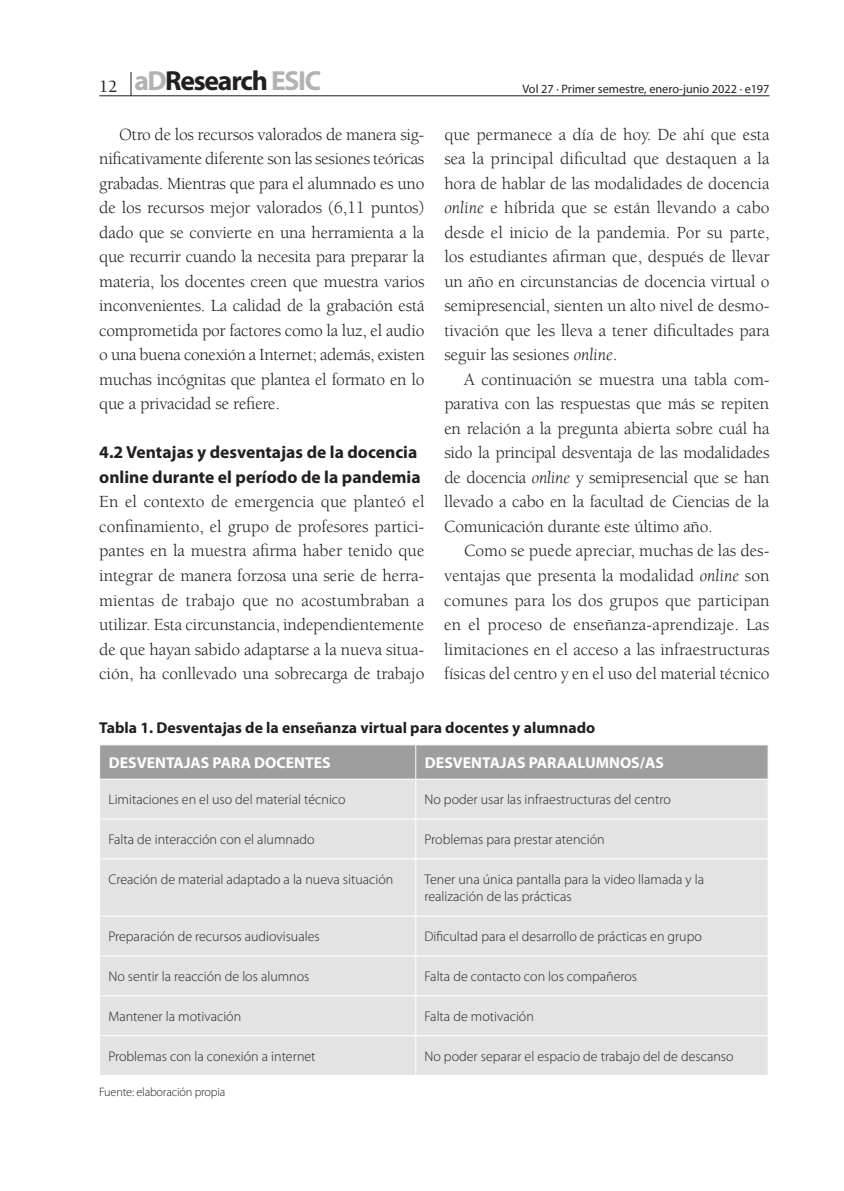
<style>
.page{position:relative;width:844px;height:1191px;background:#fff}
.page>*{position:absolute;margin:0;border:0;box-sizing:border-box;transform-origin:0 0}
.t1{font:700 27.65px "Myriad Pro";letter-spacing:-.045em;color:#231f20}
.TX{font:17.5px/24.5px "Berkeley Std";letter-spacing:-.015em;color:#231f20;text-align:justify}
.TX1{font:17.5px/24.5px "Berkeley Std";letter-spacing:-.005em;color:#231f20;text-align:justify}
.t2{font:700 17.5px/24.5px "Myriad Pro";color:#231f20}
.Table_Title{font:700 15.75px "Myriad Pro";color:#231f20}
.Table_Column_Head{font:700 15.75px "Myriad Pro";color:#fff}
.Table_Body{font:300 14px/17.5px "Myriad Pro";color:#231f20}
.t3{font:12.25px "Myriad Pro";color:#231f20}
.Table_Source{font:300 12.25px "Myriad Pro";letter-spacing:-.015em;color:#231f20}
.s1{font-family:"Berkeley Std";font-weight:500;font-size:17.5px}
.s2{color:#b2b2b4}
.s3{font-style:italic}
</style>
<div class="page">
<svg style="left:131px;top:72px;width:1px;height:23px"></svg>
<hr style="left:99px;top:95px;width:670px;height:1px;background:#1d1e1f">
<div style="left:100px;top:745px;width:667px;height:34px;background:#9e9e9e"></div>
<div style="left:100px;top:780px;width:667px;height:295px;background:#e3e3e3"></div>
<hr style="left:415px;top:745px;width:1px;height:34px;background:#fff">
<hr style="left:415px;top:779px;width:1px;height:39px;background:#fff">
<hr style="left:99px;top:818px;width:316px;height:1px;background:#fff">
<hr style="left:415px;top:818px;width:353px;height:1px;background:#fff">
<hr style="left:415px;top:819px;width:1px;height:39px;background:#fff">
<hr style="left:99px;top:858px;width:316px;height:1px;background:#fff">
<hr style="left:415px;top:858px;width:353px;height:1px;background:#fff">
<hr style="left:415px;top:859px;width:1px;height:56px;background:#fff">
<hr style="left:99px;top:915px;width:316px;height:1px;background:#fff">
<hr style="left:415px;top:915px;width:353px;height:1px;background:#fff">
<hr style="left:415px;top:916px;width:1px;height:39px;background:#fff">
<hr style="left:99px;top:955px;width:316px;height:1px;background:#fff">
<hr style="left:415px;top:955px;width:353px;height:1px;background:#fff">
<hr style="left:415px;top:956px;width:1px;height:39px;background:#fff">
<hr style="left:99px;top:995px;width:316px;height:1px;background:#fff">
<hr style="left:415px;top:995px;width:353px;height:1px;background:#fff">
<hr style="left:415px;top:996px;width:1px;height:39px;background:#fff">
<hr style="left:99px;top:1035px;width:316px;height:1px;background:#fff">
<hr style="left:415px;top:1035px;width:353px;height:1px;background:#fff">
<hr style="left:415px;top:1036px;width:1px;height:39px;background:#fff">
<h1 class="t1" style="left:99px;top:63px;width:223px"><span class="s1">12</span> <span class="s2">aD</span>Research <span class="s2">ESIC</span></h1>
<p class="TX" style="left:99px;top:122px;width:327px;text-indent:20px">Otro de los recursos valorados de manera sig&shy;nificativamente diferente son las sesiones teóricas grabadas. Mientras que para el alumnado es uno de los recursos mejor valorados (6,11 puntos) dado que se convierte en una herramienta a la que recurrir cuando la necesita para preparar la materia, los docentes creen que muestra varios inconvenientes. La calidad de la grabación está comprometida por factores como la luz, el audio o una buena conexión a Internet; además, existen muchas incógnitas que plantea el formato en lo que a privacidad se refiere.</p>
<h2 class="t2" style="left:99px;top:440px;width:323px">4.2 Ventajas y desventajas de la docencia online durante el período de la pandemia</h2>
<p class="TX1" style="left:99px;top:490px;width:327px">En el contexto de emergencia que planteó el confinamiento, el grupo de profesores partici&shy;pantes en la muestra afirma haber tenido que integrar de manera forzosa una serie de herra&shy;mientas de trabajo que no acostumbraban a utilizar. Esta circunstancia, independientemente de que hayan sabido adaptarse a la nueva situa&shy;ción, ha conllevado una sobrecarga de trabajo</p>
<p class="t3" style="left:522px;top:81px;width:248px">Vol 27 · Primer semestre, enero-junio 2022 · e197</p>
<p class="TX1" style="left:444px;top:122px;width:327px">que permanece a día de hoy. De ahí que esta sea la principal dificultad que destaquen a la hora de hablar de las modalidades de docencia <span class="s3">online</span> e híbrida que se están llevando a cabo desde el inicio de la pandemia. Por su parte, los estudiantes afirman que, después de llevar un año en circunstancias de docencia virtual o semipresencial, sienten un alto nivel de desmo&shy;tivación que les lleva a tener dificultades para seguir las sesiones <span class="s3">online</span>.</p>
<p class="TX" style="left:444px;top:367px;width:327px;text-indent:20px">A continuación se muestra una tabla com&shy;parativa con las respuestas que más se repiten en relación a la pregunta abierta sobre cuál ha sido la principal desventaja de las modalidades de docencia <span class="s3">online</span> y semipresencial que se han llevado a cabo en la facultad de Ciencias de la Comunicación durante este último año.</p>
<p class="TX" style="left:444px;top:539px;width:327px;text-indent:20px">Como se puede apreciar, muchas de las des&shy;ventajas que presenta la modalidad <span class="s3">online</span> son comunes para los dos grupos que participan en el proceso de enseñanza-aprendizaje. Las limitaciones en el acceso a las infraestructuras físicas del centro y en el uso del material técnico</p>
<p class="Table_Title" style="left:99px;top:717px;width:497px">Tabla 1. Desventajas de la enseñanza virtual para docentes y alumnado</p>
<p class="Table_Column_Head" style="left:109px;top:752px;width:223px">DESVENTAJAS PARA DOCENTES</p>
<p class="Table_Column_Head" style="left:425px;top:752px;width:240px">DESVENTAJAS PARAALUMNOS/AS</p>
<p class="Table_Body" style="left:108px;top:790px;width:239px">Limitaciones en el uso del material técnico</p>
<p class="Table_Body" style="left:424px;top:790px;width:248px">No poder usar las infraestructuras del centro</p>
<p class="Table_Body" style="left:108px;top:830px;width:207px">Falta de interacción con el alumnado</p>
<p class="Table_Body" style="left:424px;top:830px;width:181px">Problemas para prestar atención</p>
<p class="Table_Body" style="left:108px;top:870px;width:286px">Creación de material adaptado a la nueva situación</p>
<p class="Table_Body" style="left:424px;top:870px;width:281px">Tener una única pantalla para la video llamada y la realización de las prácticas</p>
<p class="Table_Body" style="left:108px;top:927px;width:213px">Preparación de recursos audiovisuales</p>
<p class="Table_Body" style="left:424px;top:927px;width:279px">Dificultad para el desarrollo de prácticas en grupo</p>
<p class="Table_Body" style="left:108px;top:967px;width:202px">No sentir la reacción de los alumnos</p>
<p class="Table_Body" style="left:424px;top:967px;width:214px">Falta de contacto con los compañeros</p>
<p class="Table_Body" style="left:108px;top:1007px;width:134px">Mantener la motivación</p>
<p class="Table_Body" style="left:424px;top:1007px;width:111px">Falta de motivación</p>
<p class="Table_Body" style="left:108px;top:1047px;width:209px">Problemas con la conexión a internet</p>
<p class="Table_Body" style="left:424px;top:1047px;width:310px">No poder separar el espacio de trabajo del de descanso</p>
<p class="Table_Source" style="left:99px;top:1084px;width:128px">Fuente: elaboración propia</p>
</div>
